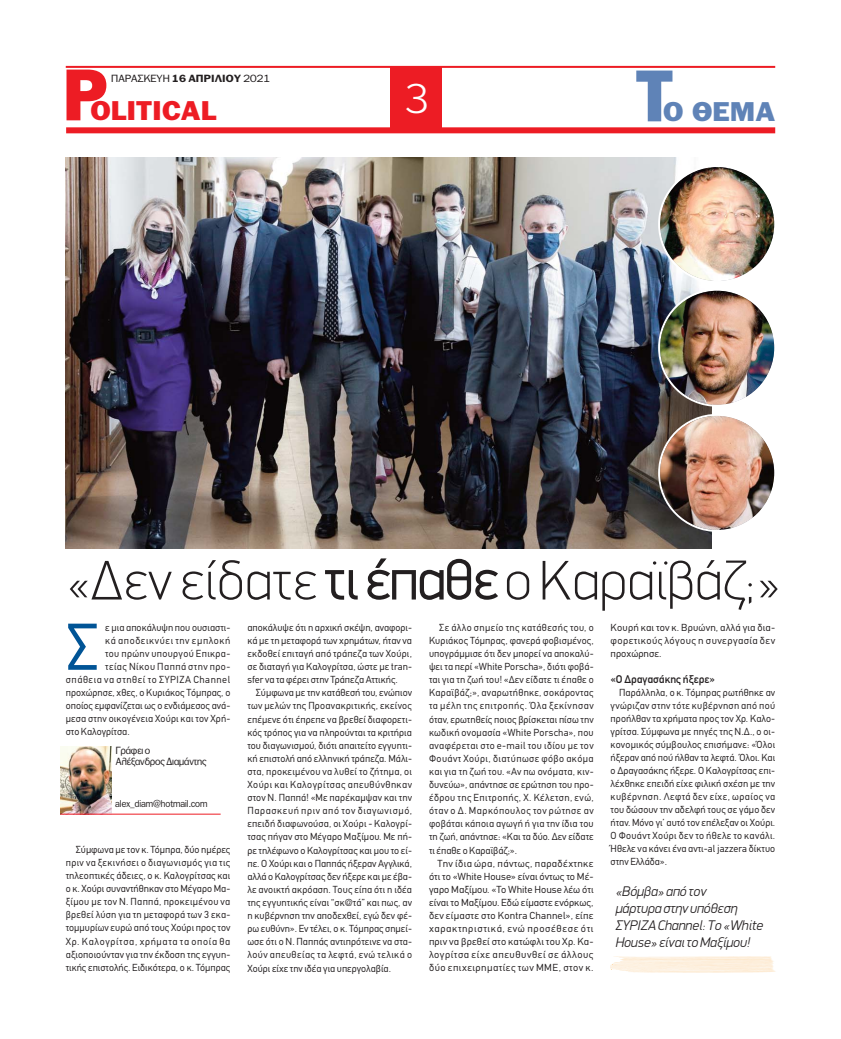
<style>
.page{position:relative;width:841px;height:1039px;background:#fff}
.page>*{position:absolute;margin:0;border:0;box-sizing:border-box;transform-origin:0 0}
.t1{font:900 70px "PF Franklin Gothic";color:#ed1c24;scale:.92 1}
.t2{font:900 70px "PF Franklin Gothic";color:#5f83b7;scale:.92 1}
.t3{font:64.8px "CF Din";color:#005496}
.t4{font:100 56px "PF Din Display";color:#231f20}
.t5{font:300 40px "PF Franklin Gothic";color:#fff}
.t6{font:900 26px "PF Franklin Gothic";color:#ed1c24;scale:1.06 1}
.t7{font:900 26px "PF Franklin Gothic";color:#5f83b7;scale:1.06 1}
.t8{font:italic 300 14px/17px "PF Din Display";color:#231f20}
.t9{font:11px "CF Din";color:#231f20}
.t10{font:10px/13.1px "CF Din";letter-spacing:.005em;color:#231f20;text-align:justify}
.t11{font:10px/13px "CF Din";letter-spacing:.005em;color:#231f20;text-align:justify;scale:1.04 1}
.t12{font:10px "CF Din";letter-spacing:.06em;color:#231f20}
.t13{font:10px/11.2px "PF Franklin Gothic";color:#231f20}
.t14{font:10px "PF Franklin Gothic";color:#231f20;scale:1.1 1}
.t15{font:10px "CF Din";letter-spacing:.035em;color:#231f20}
.t16{font:10px "CF Din";letter-spacing:.045em;color:#231f20}
.t17{font:9.5px "PF Franklin Gothic";color:#231f20;scale:.95 1}
.s1{font-weight:700}
</style>
<div class="page">
<hr style="left:66px;top:66px;width:708px;height:2px;background:#ed1c24">
<div style="left:66px;top:127px;width:708px;height:6px;background:#ed1c24"></div>
<div style="left:390px;top:68px;width:51px;height:63px;background:#ed1c24"></div>
<svg style="left:610px;top:956px;width:165px;height:17px;background:#fdf0e1"></svg>
<img style="left:66px;top:157px;width:644px;height:392px">
<svg style="left:657px;top:165px;width:118px;height:118px"></svg>
<img style="left:659px;top:167px;width:114px;height:114px">
<svg style="left:657px;top:289px;width:118px;height:118px"></svg>
<img style="left:659px;top:291px;width:114px;height:114px">
<svg style="left:657px;top:414px;width:118px;height:118px"></svg>
<img style="left:659px;top:416px;width:114px;height:114px">
<img style="left:60px;top:746px;width:52px;height:67px">
<hr style="left:60px;top:813px;width:160px;height:1px;background:#ed1c24">
<h1 class="t1" style="left:63px;top:70px;width:50px">P</h1>
<p class="t14" style="left:111px;top:73px;width:146px">ΠΑΡΑΣΚΕΥΗ <span class="s1">16 ΑΠΡΙΛΙΟΥ</span> 2021</p>
<h3 class="t6" style="left:90px;top:101px;width:120px">OLITICAL</h3>
<h3 class="t5" style="left:404px;top:76px;width:25px">3</h3>
<h1 class="t2" style="left:635px;top:71px;width:42px">T</h1>
<h3 class="t7" style="left:663px;top:102px;width:107px">O ΘΕΜΑ</h3>
<h3 class="t4" style="left:66px;top:547px;width:715px">«Δεν είδατε τι έπαθεο Καραϊβάζ;»</h3>
<h2 class="t3" style="left:66px;top:622px;width:34px">Σ</h2>
<p class="t10" style="left:105px;top:621px;width:127px">ε μια αποκάλυψη που ουσιαστι-</p>
<p class="t12" style="left:105px;top:636px;width:127px">κά αποδεικνύει την εμπλοκή</p>
<p class="t15" style="left:105px;top:649px;width:127px">του πρώην υπουργού Επικρα-</p>
<p class="t16" style="left:105px;top:662px;width:127px">τείας Νίκου Παππά στην προ-</p>
<p class="t12" style="left:66px;top:675px;width:166px">σπάθεια να στηθεί το ΣΥΡΙΖΑ Channel</p>
<p class="t10" style="left:66px;top:686px;width:166px">προχώρησε, χθες, ο Κυριάκος Τόμπρας, ο</p>
<p class="t10" style="left:66px;top:699px;width:166px">οποίος εμφανίζεται ως ο ενδιάμεσος ανά-</p>
<p class="t10" style="left:66px;top:712px;width:166px">μεσα στην οικογένεια Χούρι και τον Χρή-</p>
<p class="t10" style="left:66px;top:725px;width:65px">στο Καλογρίτσα.</p>
<p class="t13" style="left:116px;top:745px;width:92px">Γράφει ο<br>Αλέξανδρος Διαμάντης</p>
<p class="t17" style="left:115px;top:798px;width:98px">alex_diam@hotmail.com</p>
<p class="t10" style="left:66px;top:843px;width:166px;text-indent:10px">Σύμφωνα με τον κ. Τόμπρα, δύο ημέρες πριν να ξεκινήσει ο διαγωνισμός για τις τηλεοπτικές άδειες, ο κ. Καλογρίτσας και ο κ. Χούρι συναντήθηκαν στο Μέγαρο Μα&shy;ξίμου με τον Ν. Παππά, προκειμένου να βρεθεί λύση για τη μεταφορά των 3 εκα&shy;τομμυρίων ευρώ από τους Χούρι προς τον Χρ. Καλογρίτσα, χρήματα τα οποία θα αξιοποιούνταν για την έκδοση της εγγυη&shy;τικής επιστολής. Ειδικότερα, ο κ. Τόμπρας</p>
<p class="t10" style="left:247px;top:621px;width:166px">αποκάλυψε ότι η αρχική σκέψη, αναφορι&shy;κά με τη μεταφορά των χρημάτων, ήταν να εκδοθεί επιταγή από τράπεζα των Χούρι, σε διαταγή για Καλογρίτσα, ώστε με tran&shy;sfer να τα φέρει στην Τράπεζα Αττικής.</p>
<p class="t10" style="left:247px;top:687px;width:166px;text-indent:9px">Σύμφωνα με την κατάθεσή του, ενώπιον των μελών της Προανακριτικής, εκείνος επέμενε ότι έπρεπε να βρεθεί διαφορετι&shy;κός τρόπος για να πληρούνται τα κριτήρια του διαγωνισμού, διότι απαιτείτο εγγυητι&shy;κή επιστολή από ελληνική τράπεζα. Μάλι&shy;στα, προκειμένου να λυθεί το ζήτημα, οι Χούρι και Καλογρίτσας απευθύνθηκαν στον Ν. Παππά! «Με παρέκαμψαν και την Παρασκευή πριν από τον διαγωνισμό, επειδή διαφωνούσα, οι Χούρι - Καλογρί&shy;τσας πήγαν στο Μέγαρο Μαξίμου. Με πή&shy;ρε τηλέφωνο ο Καλογρίτσας και μου το εί&shy;πε. Ο Χούρι και ο Παππάς ήξεραν Αγγλικά, αλλά ο Καλογρίτσας δεν ήξερε και με έβα&shy;λε ανοικτή ακρόαση. Τους είπα ότι η ιδέα της εγγυητικής είναι “σκ@τά” και πως, αν η κυβέρνηση την αποδεχθεί, εγώ δεν φέ&shy;ρω ευθύνη». Εν τέλει, ο κ. Τόμπρας σημεί&shy;ωσε ότι ο Ν. Παππάς αντιπρότεινε να στα&shy;λούν απευθείας τα λεφτά, ενώ τελικά ο Χούρι είχε την ιδέα για υπεργολαβία.</p>
<p class="t10" style="left:429px;top:621px;width:166px;text-indent:10px">Σε άλλο σημείο της κατάθεσής του, ο Κυριάκος Τόμπρας, φανερά φοβισμένος, υπογράμμισε ότι δεν μπορεί να αποκαλύ&shy;ψει τα περί «White Porscha», διότι φοβά&shy;ται για τη ζωή του! «Δεν είδατε τι έπαθε ο Καραϊβάζ;», αναρωτήθηκε, σοκάροντας τα μέλη της επιτροπής. Όλα ξεκίνησαν όταν, ερωτηθείς ποιος βρίσκεται πίσω την κωδική ονομασία «White Porscha», που αναφέρεται στο e-mail του ιδίου με τον Φουάντ Χούρι, διατύπωσε φόβο ακόμα και για τη ζωή του. «Αν πω ονόματα, κιν&shy;δυνεύω», απάντησε σε ερώτηση του προ&shy;έδρου της Επιτροπής, Χ. Κέλετση, ενώ, όταν ο Δ. Μαρκόπουλος τον ρώτησε αν φοβάται κάποια αγωγή ή για την ίδια του τη ζωή, απάντησε: «Και τα δύο. Δεν είδατε τι έπαθε ο Καραϊβάζ;».</p>
<p class="t11" style="left:429px;top:857px;width:160px;text-indent:9px">Την ίδια ώρα, πάντως, παραδέχτηκε ότι το «White House» είναι όντως το Μέ&shy;γαρο Μαξίμου. «Το White House λέω ότι είναι το Μαξίμου. Εδώ είμαστε ενόρκως, δεν είμαστε στο Kontra Channel», είπε χαρακτηριστικά, ενώ προσέθεσε ότι πριν να βρεθεί στο κατώφλι του Χρ. Κα&shy;λογρίτσα είχε απευθυνθεί σε άλλους δύο επιχειρηματίες των ΜΜΕ, στον κ.</p>
<p class="t11" style="left:610px;top:622px;width:160px">Κουρή και τον κ. Βρυώνη, αλλά για δια&shy;φορετικούς λόγους η συνεργασία δεν προχώρησε.</p>
<p class="t9" style="left:610px;top:672px;width:106px">«Ο Δραγασάκης ήξερε»</p>
<p class="t10" style="left:610px;top:687px;width:166px;text-indent:9px">Παράλληλα, ο κ. Τόμπρας ρωτήθηκε αν γνώριζαν στην τότε κυβέρνηση από πού προήλθαν τα χρήματα προς τον Χρ. Καλο&shy;γρίτσα. Σύμφωνα με πηγές της Ν.Δ., ο οι&shy;κονομικός σύμβουλος επισήμανε: «Όλοι ήξεραν από πού ήλθαν τα λεφτά. Όλοι. Και ο Δραγασάκης ήξερε. Ο Καλογρίτσας επι&shy;λέχθηκε επειδή είχε φιλική σχέση με την κυβέρνηση. Λεφτά δεν είχε, ωραίος να του δώσουν την αδελφή τους σε γάμο δεν ήταν. Μόνο γι’ αυτό τον επέλεξαν οι Χούρι.<br>Ο Φουάντ Χούρι δεν το ήθελε το κανάλι.<br>Ήθελε να κάνει ένα αντι-al jazzera δίκτυο στην Ελλάδα».</p>
<h3 class="t8" style="left:615px;top:882px;width:149px">«Βόμβα» από τον<br>μάρτυρα στην υπόθεση<br>ΣΥΡΙΖΑ Channel: Το «White<br>House» είναι το Μαξίμου!</h3>
</div>
